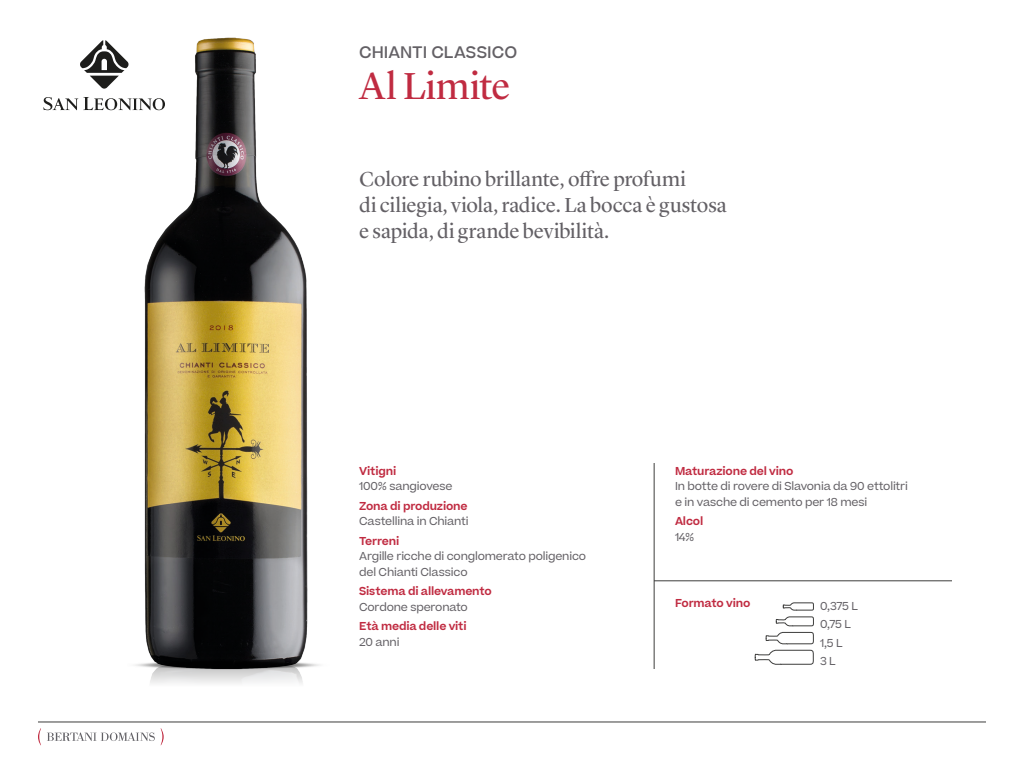
<style>
.page{position:relative;width:1024px;height:768px;background:#fff}
.page>*{position:absolute;margin:0;border:0;box-sizing:border-box;transform-origin:0 0}
.t1{font:39px "Lyon Display";color:#c02b41}
.t2{font:21px "Lyon Display";color:#636065}
.t3{font:500 16px "Beatrice";letter-spacing:.005em;color:#636065}
.t4{font:11px/15.5px "Beatrice";letter-spacing:-.015em;color:#636065}
.t5{font:600 11px "Beatrice";letter-spacing:-.015em;color:#c02b41}
</style>
<div class="page">
<svg style="left:43px;top:97px;width:86px;height:13px"></svg>
<svg style="left:80px;top:40px;width:49px;height:49px"></svg>
<hr style="left:654px;top:581px;width:298px;height:1px;background:#3d3d3c">
<svg style="left:47px;top:732px;width:108px;height:9px"></svg>
<svg style="left:38px;top:728px;width:3px;height:17px"></svg>
<svg style="left:161px;top:736px;width:3px;height:9px"></svg>
<hr style="left:38px;top:722px;width:948px;height:1px;background:#3d3d3c">
<hr style="left:654px;top:463px;width:1px;height:206px;background:#3d3d3c">
<img style="left:129px;top:721px;width:194px;height:15px">
<img style="left:129px;top:37px;width:190px;height:647px">
<svg style="left:766px;top:632px;width:48px;height:12px"></svg>
<svg style="left:755px;top:650px;width:59px;height:15px"></svg>
<svg style="left:776px;top:602px;width:38px;height:24px"></svg>
<p class="t3" style="left:359px;top:42px;width:160px">CHIANTI CLASSICO</p>
<p class="t1" style="left:359px;top:57px;width:153px">Al Limite</p>
<p class="t2" style="left:359px;top:163px;width:328px">Colore rubino brillante, offre profumi</p>
<p class="t2" style="left:359px;top:189px;width:369px">di ciliegia, viola, radice. La bocca è gustosa</p>
<p class="t2" style="left:359px;top:215px;width:252px">e sapida, di grande bevibilità.</p>
<p class="t5" style="left:359px;top:463px;width:39px">Vitigni</p>
<p class="t4" style="left:359px;top:478px;width:95px">100% sangiovese</p>
<p class="t5" style="left:359px;top:498px;width:110px">Zona di produzione</p>
<p class="t4" style="left:359px;top:513px;width:111px">Castellina in Chianti</p>
<p class="t5" style="left:359px;top:533px;width:42px">Terreni</p>
<p class="t4" style="left:359px;top:548px;width:228px">Argille ricche di conglomerato poligenico del Chianti Classico</p>
<p class="t5" style="left:359px;top:584px;width:134px">Sistema di allevamento</p>
<p class="t4" style="left:359px;top:599px;width:110px">Cordone speronato</p>
<p class="t5" style="left:359px;top:619px;width:109px">Età media delle viti</p>
<p class="t4" style="left:359px;top:634px;width:42px">20 anni</p>
<p class="t5" style="left:675px;top:463px;width:120px">Maturazione del vino</p>
<p class="t4" style="left:675px;top:478px;width:234px">In botte di rovere di Slavonia da 90 ettolitri e in vasche di cemento per 18 mesi</p>
<p class="t5" style="left:675px;top:514px;width:30px">Alcol</p>
<p class="t4" style="left:675px;top:529px;width:21px">14%</p>
<p class="t5" style="left:675px;top:596px;width:77px">Formato vino</p>
<p class="t4" style="left:820px;top:599px;width:40px">0,375 L</p>
<p class="t4" style="left:820px;top:635px;width:24px">1,5 L</p>
<p class="t4" style="left:820px;top:653px;width:17px">3 L</p>
<p class="t4" style="left:820px;top:616px;width:33px">0,75 L</p>
</div>
